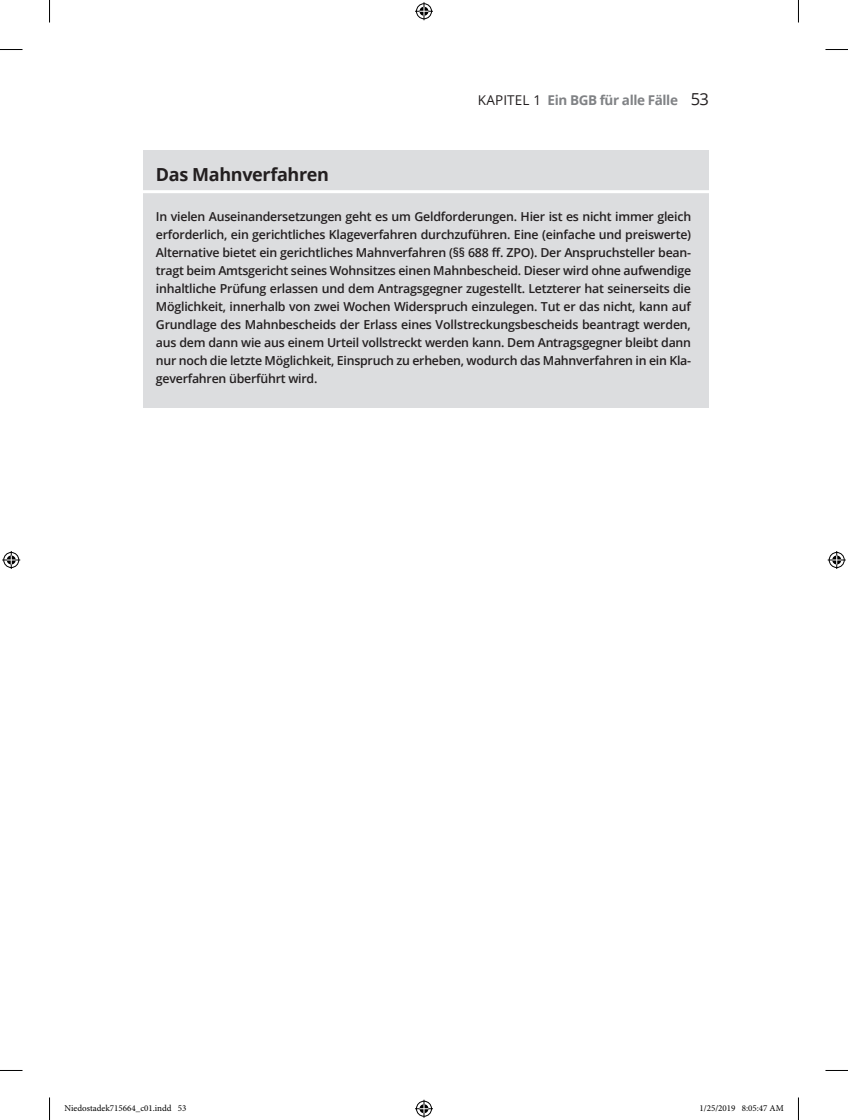
<style>
.page{position:relative;width:848px;height:1120px;background:#fff}
.page>*{position:absolute;margin:0;border:0;box-sizing:border-box;transform-origin:0 0}
.t1{font:700 18px "Open Sans";letter-spacing:-.02em;color:#231f20}
.t2{font:700 13.5px "Open Sans";letter-spacing:-.03em;color:#808285}
.t3{font:600 12.3px/18px "Open Sans";letter-spacing:-.02em;color:#231f20;text-align:justify}
.t4{font:9px "Minion Pro";color:#000}
.s1{font-weight:400;color:#231f20}
.s2{font-weight:400;font-size:16.5px;color:#231f20}
</style>
<div class="page">
<div style="left:143px;top:149px;width:566px;height:57px;background:#dcdddf"></div>
<hr style="left:130px;top:190px;width:579px;height:3px;background:#fff">
<div style="left:143px;top:194px;width:566px;height:213px;background:#dcdddf"></div>
<svg style="left:0;top:49px;width:22px;height:1px"></svg>
<svg style="left:825px;top:49px;width:22px;height:1px"></svg>
<svg style="left:0;top:1070px;width:22px;height:1px"></svg>
<svg style="left:825px;top:1070px;width:22px;height:1px"></svg>
<svg style="left:49px;top:0;width:1px;height:23px"></svg>
<svg style="left:49px;top:1097px;width:1px;height:22px"></svg>
<svg style="left:798px;top:0;width:1px;height:23px"></svg>
<svg style="left:798px;top:1097px;width:1px;height:22px"></svg>
<svg style="left:415px;top:2px;width:18px;height:18px"></svg>
<svg style="left:415px;top:1099px;width:18px;height:18px"></svg>
<svg style="left:2px;top:551px;width:18px;height:18px"></svg>
<svg style="left:827px;top:551px;width:18px;height:18px"></svg>
<p class="t2" style="left:478px;top:90px;width:232px"><span class="s1">KAPITEL 1</span> Ein BGB für alle Fälle <span class="s2">53</span></p>
<h1 class="t1" style="left:156px;top:162px;width:174px">Das Mahnverfahren</h1>
<p class="t3" style="left:156px;top:207px;width:536px">In vielen Auseinandersetzungen geht es um Geldforderungen. Hier ist es nicht immer gleich erforderlich, ein gerichtliches Klageverfahren durchzuführen. Eine (einfache und preiswerte)<br>Alternative bietet ein gerichtliches Mahnverfahren (§§ 688 ff. ZPO). Der Anspruchsteller bean&shy;tragt beim Amtsgericht seines Wohnsitzes einen Mahnbescheid. Dieser wird ohne aufwendige inhaltliche Prüfung erlassen und dem Antragsgegner zugestellt. Letzterer hat seinerseits die Möglichkeit, innerhalb von zwei Wochen Widerspruch einzulegen. Tut er das nicht, kann auf Grundlage des Mahnbescheids der Erlass eines Vollstreckungsbescheids beantragt werden, aus dem dann wie aus einem Urteil vollstreckt werden kann. Dem Antragsgegner bleibt dann nur noch die letzte Möglichkeit, Einspruch zu erheben, wodurch das Mahnverfahren in ein Kla&shy;geverfahren überführt wird.</p>
<p class="t4" style="left:64px;top:1102px;width:123px">Niedostadek715664_c01.indd 53</p>
<p class="t4" style="left:699px;top:1102px;width:86px">1/25/2019 8:05:47 AM</p>
</div>
